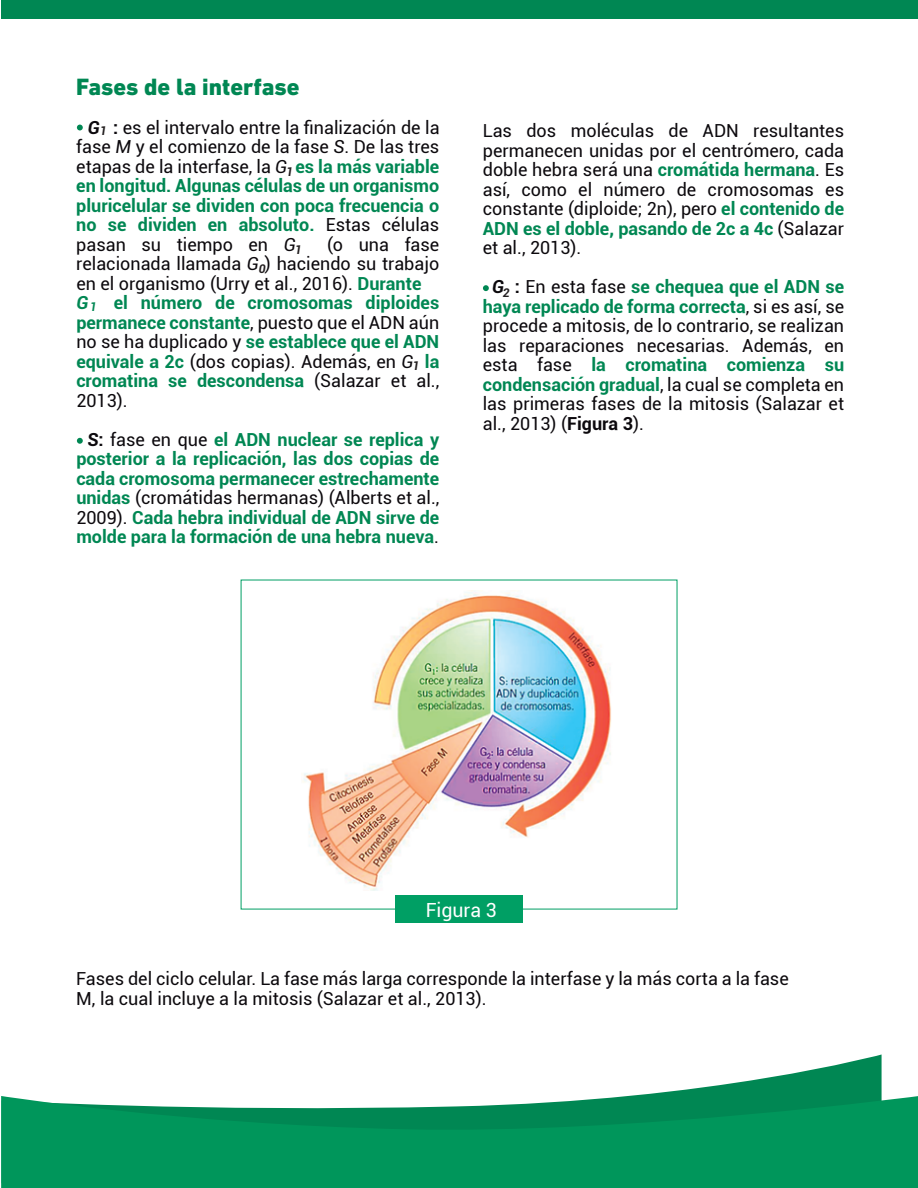
<style>
.page{position:relative;width:918px;height:1188px;background:#fff}
.page>*{position:absolute;margin:0;border:0;box-sizing:border-box;transform-origin:0 0}
.t1{font:800 24px "DIN Next LT Pro";color:#008753}
.t2{font:19.5px "Roboto";color:#fff}
.t3{font:18px/19.5px "Roboto";color:#0c090d;text-align:justify}
.t4{font:700 18px/19.5px "Roboto";color:#008753;text-align:justify}
.t5{font:italic 700 12px "Roboto";color:#231f20}
.t6{font:italic 700 12px "Roboto";color:#008753}
.s1{font-weight:700;font-style:italic}
.s2{font-weight:700}
.s3{font-style:italic}
.s4{font-weight:700;color:#008753}
.s5{font-weight:700;font-style:italic;color:#008753}
.s6{font-weight:400;color:#0c090d}
.s7{font-weight:400;font-style:italic;color:#0c090d}
.s8{font-style:italic;color:#0c090d}
.s9{color:#0c090d}
</style>
<div class="page">
<svg style="left:628px;top:1054px;width:254px;height:42px"></svg>
<svg style="left:1px;top:1096px;width:917px;height:92px;fill:#00965b"></svg>
<div style="left:1px;top:0;width:917px;height:19px;background:#008753"></div>
<svg style="left:77px;top:125px;width:6px;height:5px"></svg>
<svg style="left:483px;top:285px;width:6px;height:6px"></svg>
<svg style="left:77px;top:438px;width:6px;height:6px"></svg>
<img style="left:302px;top:592px;width:309px;height:298px">
<div style="left:396px;top:895px;width:127px;height:28px;background:#009f64"></div>
<h1 class="t1" style="left:76px;top:72px;width:225px">Fases de la interfase</h1>
<p class="t3" style="left:76px;top:117px;width:365px;text-indent:11px"><span class="s1">G</span> <span class="s2">:</span> es el intervalo entre la finalización de la fase <span class="s3">M</span> y el comienzo de la fase <span class="s3">S</span>. De las tres etapas de la interfase, la <span class="s3">G</span> <span class="s4">es la más variable en longitud. Algunas células de un organismo pluricelular se dividen con poca frecuencia o no se dividen en absoluto.</span> Estas células pasan su tiempo en <span class="s3">G</span></p>
<p class="t5" style="left:100px;top:122px;width:8px">1</p>
<p class="t5" style="left:286px;top:164px;width:8px">1</p>
<p class="t3" style="left:76px;top:234px;width:365px;text-align:left;text-indent:251px">(o una fase relacionada llamada <span class="s3">G</span> ) haciendo su trabajo en el organismo (Urry et al., 2016). <span class="s4">Durante<br></span><span class="s5">G</span></p>
<p class="t5" style="left:295px;top:241px;width:8px">1</p>
<p class="t5" style="left:259px;top:261px;width:8px">0</p>
<p class="t4" style="left:76px;top:292px;width:365px;text-indent:38px">el número de cromosomas diploides permanece constante<span class="s6">, puesto que el ADN aún no se ha duplicado y</span> se establece que el ADN equivale a 2c <span class="s6">(dos copias). Además, en</span> <span class="s7">G</span> la cromatina se descondensa <span class="s6">(Salazar et al., 2013).</span></p>
<p class="t4" style="left:76px;top:429px;width:365px;text-indent:11px"><span class="s8">S</span><span class="s9">:</span> <span class="s6">fase en que</span> el ADN nuclear se replica y posterior a la replicación, las dos copias de cada cromosoma permanecer estrechamente unidas <span class="s6">(cromátidas hermanas) (Alberts et al., 2009).</span> Cada hebra individual de ADN sirve de molde para la formación de una hebra nueva<span class="s6">.</span></p>
<p class="t6" style="left:90px;top:299px;width:8px">1</p>
<p class="t5" style="left:413px;top:358px;width:8px">1</p>
<p class="t3" style="left:483px;top:120px;width:363px">Las dos moléculas de ADN resultantes permanecen unidas por el centrómero, cada doble hebra será una <span class="s4">cromátida hermana</span>. Es así, como el número de cromosomas es constante (diploide; 2n), pero <span class="s4">el contenido de ADN es el doble, pasando de 2c a 4c</span> (Salazar et al., 2013).</p>
<p class="t3" style="left:483px;top:276px;width:363px;text-indent:9px"><span class="s1">G</span> <span class="s2">:</span> En esta fase <span class="s4">se chequea que el ADN se haya replicado de forma correcta</span>, si es así, se procede a mitosis, de lo contrario, se realizan las reparaciones necesarias. Además, en esta fase <span class="s4">la cromatina comienza su condensación gradual</span>, la cual se completa en las primeras fases de la mitosis (Salazar et al., 2013) (<span class="s2">Figura 3</span>).</p>
<p class="t5" style="left:503px;top:285px;width:8px">2</p>
<p class="t2" style="left:426px;top:896px;width:73px">Figura 3</p>
<p class="t3" style="left:76px;top:968px;width:714px">Fases del ciclo celular. La fase más larga corresponde la interfase y la más corta a la fase<br>M, la cual incluye a la mitosis (Salazar et al., 2013).</p>
</div>
